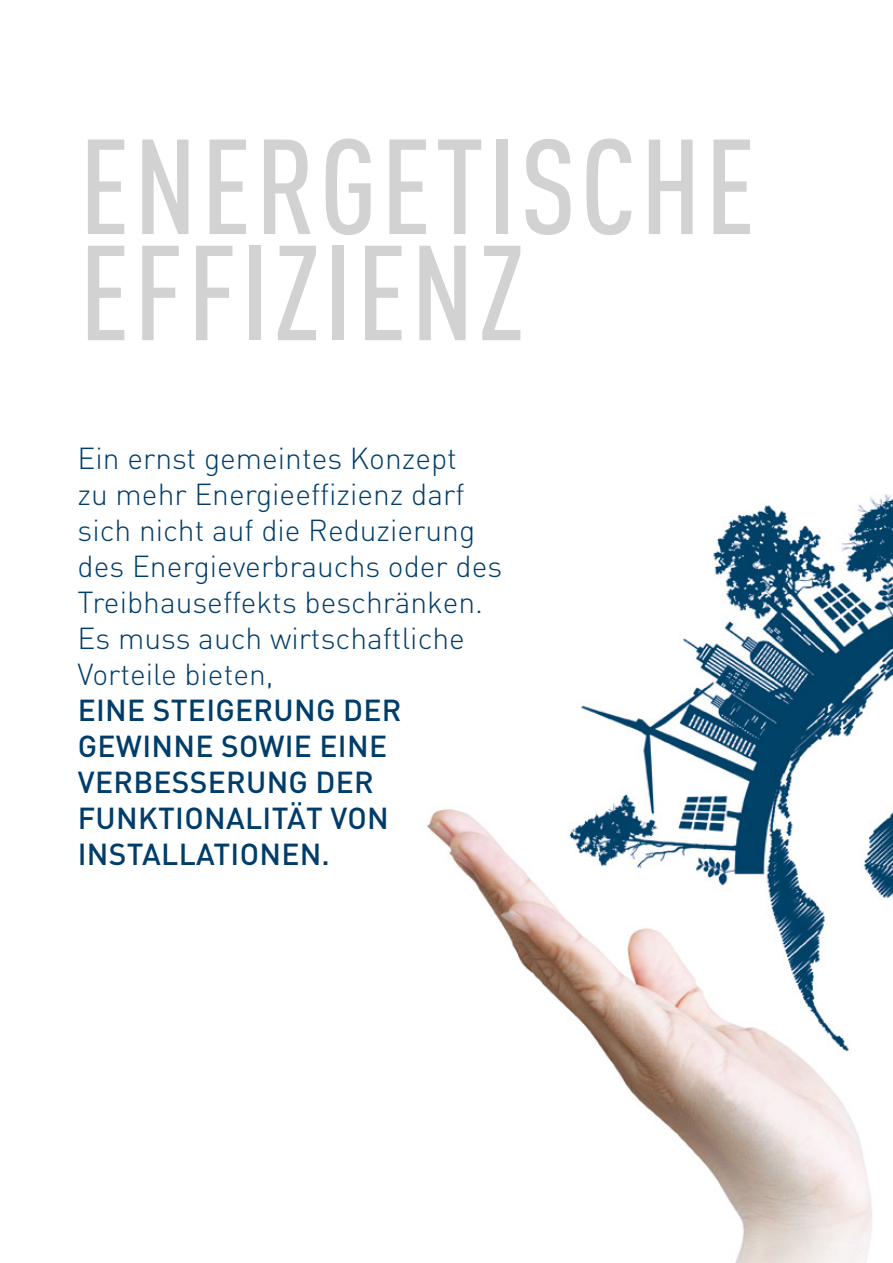
<style>
.page{position:relative;width:893px;height:1263px;background:#fff}
.page>*{position:absolute;margin:0;border:0;box-sizing:border-box;transform-origin:0 0}
.t1{font:500 condensed 132.6px/106.2px "DIN Pro";letter-spacing:.03em;color:#d2d2d2}
.t2{font:300 30px/36px "DIN Pro";color:#003d6a}
.t3{font:500 30px/36px "DIN Pro";letter-spacing:.01em;color:#003d6a}
</style>
<div class="page">
<img style="left:427px;top:494px;width:466px;height:769px">
<h1 class="t1" style="left:79px;top:132px;width:678px">ENERGETISCHE<br>EFFIZIENZ</h1>
<p class="t2" style="left:78px;top:439px;width:426px">Ein ernst gemeintes Konzept<br>zu mehr Energieeffizienz darf sich nicht auf die Reduzierung des Energieverbrauchs oder des<br>Treibhauseffekts beschränken.<br>Es muss auch wirtschaftliche<br>Vorteile bieten,</p>
<p class="t3" style="left:78px;top:691px;width:325px">EINE STEIGERUNG DER<br>GEWINNE SOWIE EINE<br>VERBESSERUNG DER<br>FUNKTIONALITÄT VON<br>INSTALLATIONEN.</p>
</div>
